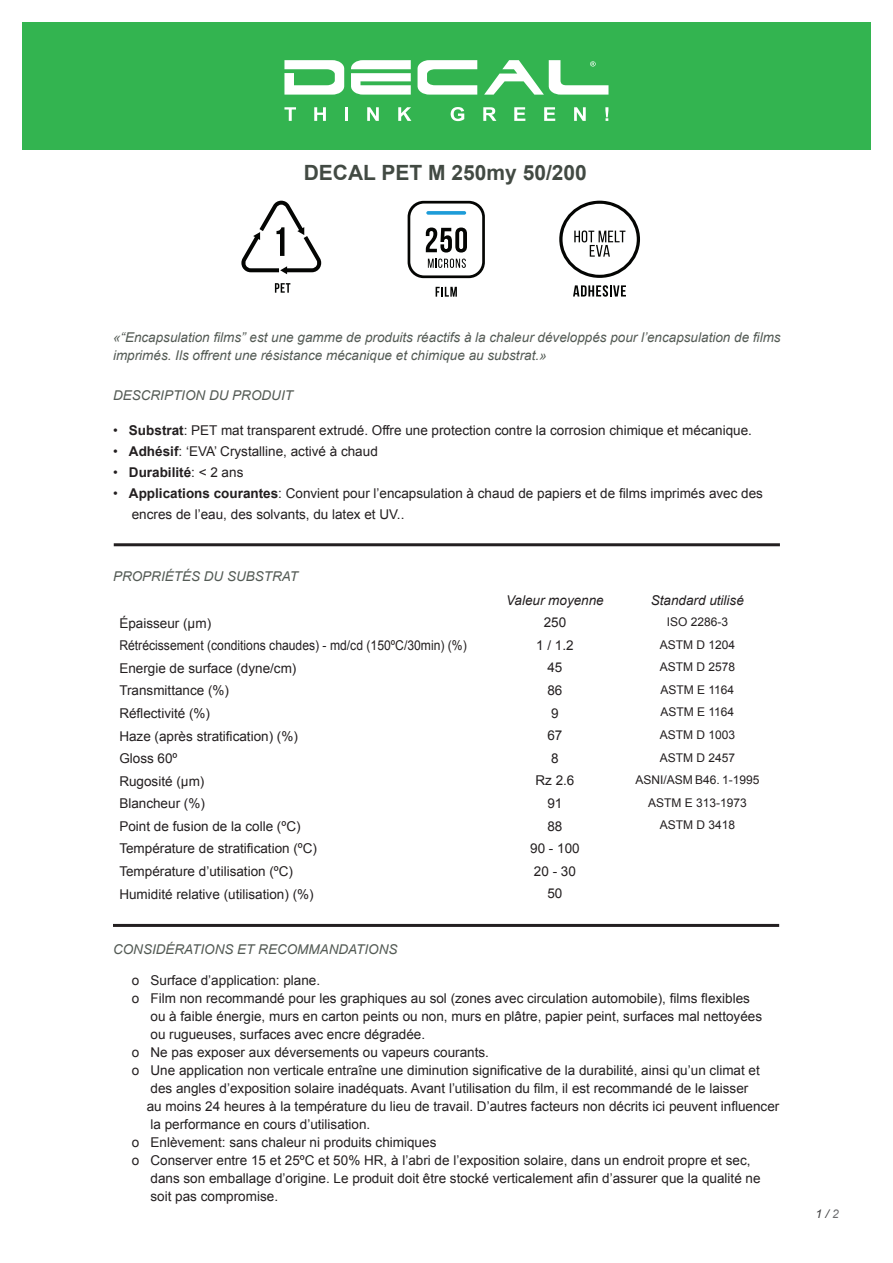
<style>
.page{position:relative;width:893px;height:1263px;background:#fff}
.page>*{position:absolute;margin:0;border:0;box-sizing:border-box;transform-origin:0 0}
.t1{font:700 21px "Arial";color:#424a43}
.t2{font:13.5px/21px "Arial";color:#231f20}
.t3{font:italic 13.5px/18px "Arial";color:#535a54}
.t4{font:13.5px "Arial";color:#231f20;scale:.9 1}
.t5{font:italic 13.5px "Arial";color:#231f20}
.t6{font:700 13.5px "Arial";color:#231f20}
.t7{font:12px "Arial";color:#231f20}
.t8{font:italic 12px "Arial";color:#3e3e3f}
.s1{font-weight:700}
.s2{font-weight:400}
.s3{color:#6c6d70}
</style>
<div class="page">
<hr style="left:113px;top:924px;width:666px;height:3px;background:#231f20">
<div style="left:22px;top:23px;width:849px;height:127px;background:#33b450"></div>
<svg style="left:284px;top:60px;width:60px;height:35px"></svg>
<svg style="left:351px;top:60px;width:60px;height:35px"></svg>
<svg style="left:418px;top:60px;width:59px;height:35px"></svg>
<svg style="left:484px;top:60px;width:124px;height:35px"></svg>
<svg style="left:284px;top:107px;width:12px;height:14px"></svg>
<svg style="left:314px;top:107px;width:12px;height:14px"></svg>
<hr style="left:345px;top:107px;width:3px;height:14px;background:#fff">
<svg style="left:367px;top:107px;width:12px;height:14px"></svg>
<svg style="left:398px;top:107px;width:13px;height:14px"></svg>
<svg style="left:451px;top:107px;width:13px;height:14px"></svg>
<svg style="left:483px;top:107px;width:13px;height:14px"></svg>
<svg style="left:514px;top:107px;width:11px;height:14px"></svg>
<svg style="left:544px;top:107px;width:11px;height:14px"></svg>
<svg style="left:574px;top:107px;width:12px;height:14px"></svg>
<svg style="left:605px;top:107px;width:3px;height:14px"></svg>
<hr style="left:114px;top:543px;width:666px;height:3px;background:#231f20">
<svg style="left:573px;top:285px;width:53px;height:12px"></svg>
<svg style="left:559px;top:201px;width:81px;height:77px"></svg>
<svg style="left:436px;top:287px;width:21px;height:10px"></svg>
<svg style="left:408px;top:201px;width:77px;height:77px"></svg>
<svg style="left:275px;top:283px;width:15px;height:10px"></svg>
<svg style="left:241px;top:201px;width:81px;height:73px"></svg>
<h1 class="t1" style="left:304px;top:159px;width:285px">DECAL PET M 250my 50/200</h1>
<p class="t3" style="left:113px;top:328px;width:669px">«“Encapsulation films” est une gamme de produits réactifs à la chaleur développés pour l’encapsulation de films imprimés. Ils offrent une résistance mécanique et chimique au substrat.»</p>
<p class="t3" style="left:113px;top:387px;width:182px">DESCRIPTION DU PRODUIT</p>
<p class="t2" style="left:113px;top:420px;width:640px">• <span class="s1">Substrat</span>: PET mat transparent extrudé. Offre une protection contre la corrosion chimique et mécanique.</p>
<p class="t2" style="left:113px;top:441px;width:266px">• <span class="s1">Adhésif</span>: ‘EVA’ Crystalline, activé à chaud</p>
<p class="t6" style="left:113px;top:463px;width:132px"><span class="s2">•</span> Durabilité<span class="s2">: &lt; 2 ans</span></p>
<p class="t2" style="left:132px;top:483px;width:633px;text-indent:-19px">• <span class="s1">Applications courantes</span>: Convient pour l’encapsulation à chaud de papiers et de films imprimés avec des encres de l’eau, des solvants, du latex et UV..</p>
<p class="t3" style="left:113px;top:567px;width:187px">PROPRIÉTÉS DU SUBSTRAT</p>
<p class="t5" style="left:506px;top:592px;width:99px">Valeur moyenne</p>
<p class="t5" style="left:651px;top:592px;width:95px">Standard utilisé</p>
<p class="t2" style="left:119px;top:612px;width:93px">Épaisseur (µm)</p>
<p class="t2" style="left:544px;top:612px;width:24px">250</p>
<p class="t7" style="left:667px;top:614px;width:63px">ISO 2286-3</p>
<p class="t4" style="left:119px;top:637px;width:388px">Rétrécissement (conditions chaudes) - md/cd (150ºC/30min) (%)</p>
<p class="t2" style="left:536px;top:635px;width:39px">1 / 1.2</p>
<p class="t7" style="left:660px;top:637px;width:77px">ASTM D 1204</p>
<p class="t2" style="left:119px;top:658px;width:179px">Energie de surface (dyne/cm)</p>
<p class="t2" style="left:547px;top:657px;width:17px">45</p>
<p class="t7" style="left:660px;top:659px;width:77px">ASTM D 2578</p>
<p class="t2" style="left:119px;top:680px;width:111px">Transmittance (%)</p>
<p class="t2" style="left:547px;top:680px;width:17px">86</p>
<p class="t7" style="left:660px;top:682px;width:75px">ASTM E 1164</p>
<p class="t2" style="left:119px;top:703px;width:92px">Réflectivité (%)</p>
<p class="t2" style="left:551px;top:702px;width:9px">9</p>
<p class="t7" style="left:660px;top:704px;width:75px">ASTM E 1164</p>
<p class="t2" style="left:119px;top:725px;width:180px">Haze (après stratification) (%)</p>
<p class="t2" style="left:547px;top:725px;width:17px">67</p>
<p class="t7" style="left:660px;top:727px;width:77px">ASTM D 1003</p>
<p class="t2" style="left:119px;top:748px;width:60px">Gloss 60º</p>
<p class="t2" style="left:551px;top:748px;width:9px">8</p>
<p class="t7" style="left:660px;top:749px;width:77px">ASTM D 2457</p>
<p class="t2" style="left:119px;top:771px;width:87px">Rugosité (μm)</p>
<p class="t2" style="left:535px;top:770px;width:41px">Rz 2.6</p>
<p class="t7" style="left:635px;top:772px;width:126px">ASNI/ASM B46. 1-1995</p>
<p class="t2" style="left:119px;top:793px;width:87px">Blancheur (%)</p>
<p class="t2" style="left:547px;top:793px;width:17px">91</p>
<p class="t7" style="left:648px;top:795px;width:100px">ASTM E 313-1973</p>
<p class="t2" style="left:119px;top:816px;width:183px">Point de fusion de la colle (ºC)</p>
<p class="t2" style="left:547px;top:815px;width:17px">88</p>
<p class="t7" style="left:660px;top:817px;width:77px">ASTM D 3418</p>
<p class="t2" style="left:119px;top:838px;width:199px">Température de stratification (ºC)</p>
<p class="t2" style="left:530px;top:838px;width:51px">90 - 100</p>
<p class="t2" style="left:119px;top:861px;width:175px">Température d’utilisation (ºC)</p>
<p class="t2" style="left:534px;top:860px;width:44px">20 - 30</p>
<p class="t2" style="left:119px;top:883px;width:196px">Humidité relative (utilisation) (%)</p>
<p class="t2" style="left:547px;top:883px;width:17px">50</p>
<p class="t3" style="left:113px;top:940px;width:286px">CONSIDÉRATIONS ET RECOMMANDATIONS</p>
<p class="t2" style="left:132px;top:970px;width:190px">o Surface d’application: plane.</p>
<p class="t2" style="left:132px;top:988px;width:620px">o Film non recommandé pour les graphiques au sol (zones avec circulation automobile), films flexibles</p>
<p class="t2" style="left:151px;top:1006px;width:613px">ou à faible énergie, murs en carton peints ou non, murs en plâtre, papier peint, surfaces mal nettoyées</p>
<p class="t2" style="left:151px;top:1024px;width:276px">ou rugueuses, surfaces avec encre dégradée.</p>
<p class="t2" style="left:132px;top:1042px;width:359px">o Ne pas exposer aux déversements ou vapeurs courants.</p>
<p class="t2" style="left:132px;top:1060px;width:630px">o Une application non verticale entraîne une diminution significative de la durabilité, ainsi qu’un climat et</p>
<p class="t2" style="left:151px;top:1078px;width:599px">des angles d’exposition solaire inadéquats. Avant l’utilisation du film, il est recommandé de le laisser</p>
<p class="t2" style="left:147px;top:1096px;width:634px">au moins 24 heures à la température du lieu de travail. D’autres facteurs non décrits ici peuvent influencer</p>
<p class="t2" style="left:151px;top:1114px;width:221px">la performance en cours d’utilisation.</p>
<p class="t2" style="left:132px;top:1132px;width:306px">o Enlèvement: sans chaleur ni produits chimiques</p>
<p class="t2" style="left:132px;top:1150px;width:620px">o Conserver entre 15 et 25ºC et 50% HR, à l’abri de l’exposition solaire, dans un endroit propre et sec,</p>
<p class="t2" style="left:151px;top:1168px;width:612px">dans son emballage d’origine. Le produit doit être stocké verticalement afin d’assurer que la qualité ne</p>
<p class="t2" style="left:151px;top:1186px;width:129px">soit pas compromise.</p>
<p class="t8" style="left:816px;top:1206px;width:25px">1 / <span class="s3">2</span></p>
</div>
